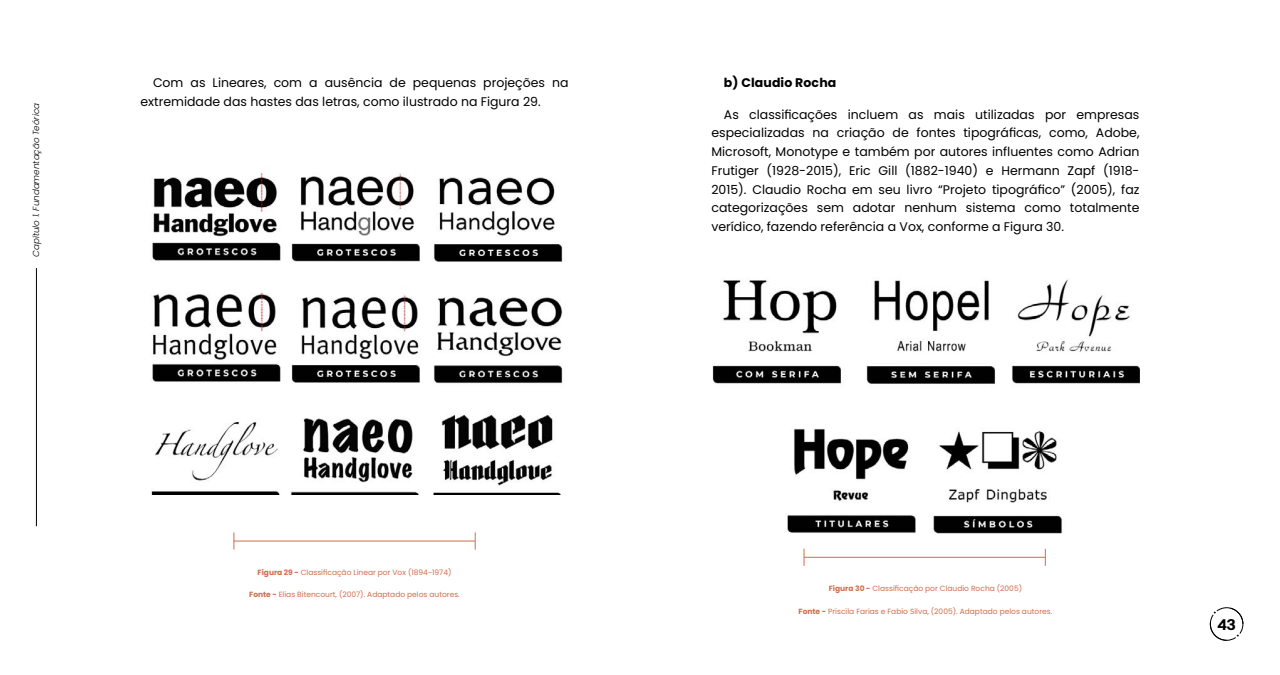
<style>
.page{position:relative;width:1280px;height:675px;background:#fff}
.page>*{position:absolute;margin:0;border:0;box-sizing:border-box;transform-origin:0 0}
.t1{font:700 15px "Instrument Sans";color:#000}
.t2{font:12.5px/18.8px "Poppins";color:#000;text-align:justify}
.t3{font:700 12.5px "Poppins";letter-spacing:.01em;color:#000}
.t4{font:italic 300 8.75px "Poppins";color:#000}
.t5{font:7.5px "Poppins";color:#d06d4d}
.s1{font-weight:700}
</style>
<div class="page">
<svg style="left:1210px;top:607px;width:33px;height:34px"></svg>
<img style="left:712px;top:279px;width:427px;height:254px">
<img style="left:151px;top:172px;width:412px;height:322px">
<hr style="left:234px;top:541px;width:241px;height:1px;background:#d06d4d">
<svg style="left:475px;top:532px;width:1px;height:18px"></svg>
<svg style="left:234px;top:532px;width:1px;height:18px"></svg>
<hr style="left:804px;top:557px;width:241px;height:1px;background:#d06d4d">
<svg style="left:1045px;top:549px;width:1px;height:17px"></svg>
<svg style="left:804px;top:549px;width:1px;height:17px"></svg>
<hr style="left:36px;top:268px;width:1px;height:258px;background:#000">
<p class="t4" style="left:31px;top:257px;width:155px;rotate:-90deg">Capítulo 1. Fundamentação Teórica</p>
<p class="t2" style="left:141px;top:74px;width:430px;text-indent:12px">Com as Lineares, com a ausência de pequenas projeções na extremidade das hastes das letras, como ilustrado na Figura 29.</p>
<p class="t5" style="left:258px;top:568px;width:195px"><span class="s1">Figura 29 -</span> Classificação Linear por Vox (1894-1974)</p>
<p class="t5" style="left:249px;top:590px;width:212px"><span class="s1">Fonte -</span> Elias Bitencourt, (2007). Adaptado pelos autores.</p>
<p class="t3" style="left:724px;top:76px;width:114px">b) Claudio Rocha</p>
<p class="t2" style="left:711px;top:105px;width:430px;text-indent:12px">As classificações incluem as mais utilizadas por empresas especializadas na criação de fontes tipográficas, como, Adobe, Microsoft, Monotype e também por autores influentes como Adrian Frutiger (1928-2015), Eric Gill (1882-1940) e Hermann Zapf (1918- 2015). Claudio Rocha em seu livro “Projeto tipográfico” (2005), faz categorizações sem adotar nenhum sistema como totalmente verídico, fazendo referência a Vox, conforme a Figura 30.</p>
<p class="t5" style="left:829px;top:584px;width:195px"><span class="s1">Figura 30 -</span> Classificação por Claudio Rocha (2005)</p>
<p class="t5" style="left:799px;top:607px;width:255px"><span class="s1">Fonte -</span> Priscila Farias e Fabio Silva, (2005). Adaptado pelos autores.</p>
<p class="t1" style="left:1218px;top:615px;width:20px">43</p>
</div>
